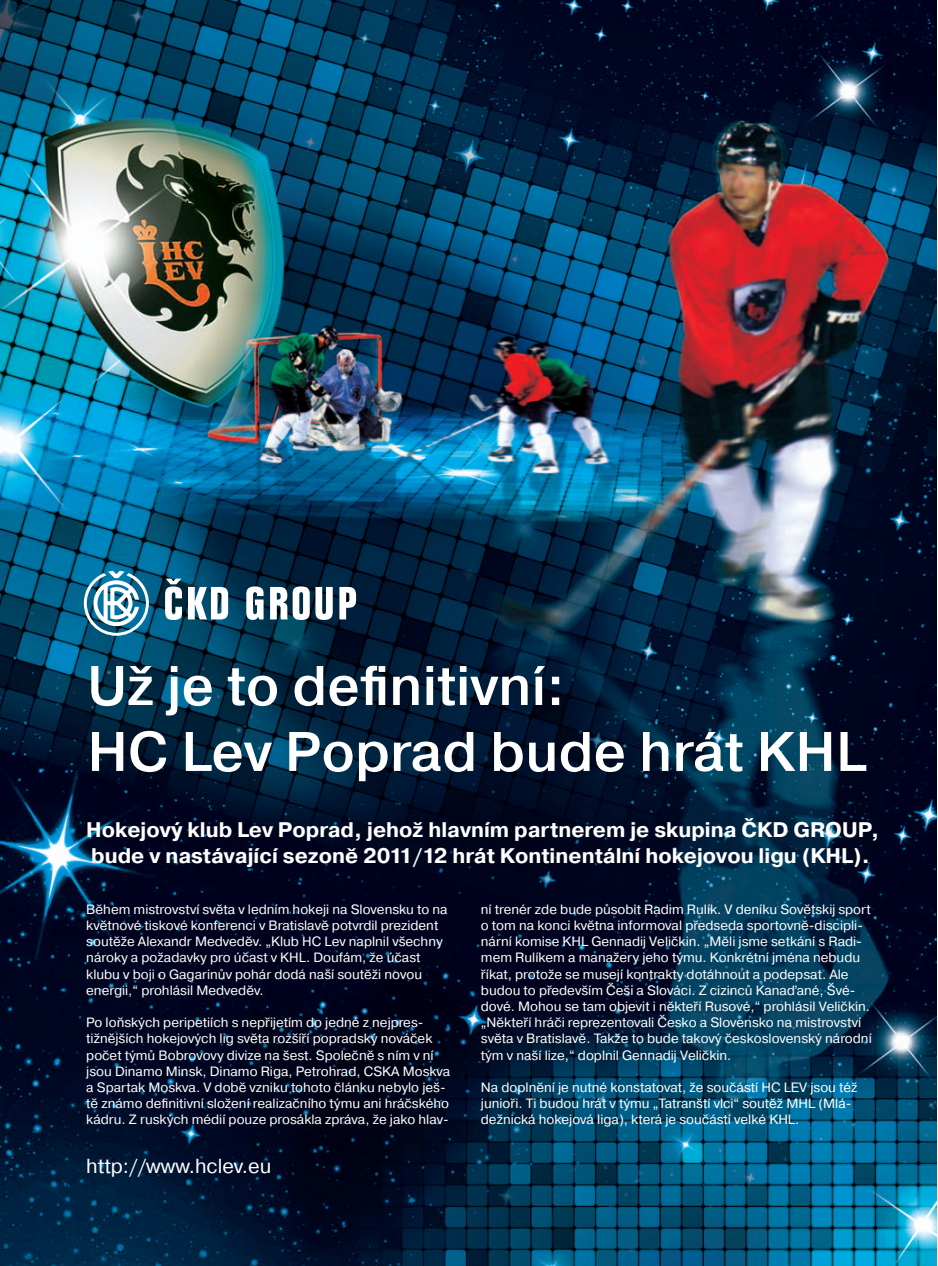
<style>
.page{position:relative;width:938px;height:1266px;background:#fff}
.page>*{position:absolute;margin:0;border:0;box-sizing:border-box;transform-origin:0 0}
.t1{font:500 55.65px/65.8px "Pragmatica";color:#fff}
.t2{font:700 21.15px/26.4px "Pragmatica";color:#fff}
.t3{font:20.25px "Pragmatica";color:#fff}
.t4{font:13.5px/16.2px "Pragmatica";color:#fff}
</style>
<div class="page">
<img style="left:0;top:0;width:937px;height:1265px">
<svg style="left:84px;top:571px;width:65px;height:64px"></svg>
<svg style="left:165px;top:578px;width:17px;height:42px"></svg>
<svg style="left:188px;top:587px;width:40px;height:32px"></svg>
<svg style="left:246px;top:586px;width:18px;height:34px"></svg>
<svg style="left:270px;top:586px;width:63px;height:34px"></svg>
<svg style="left:339px;top:587px;width:17px;height:32px"></svg>
<h1 class="t1" style="left:87px;top:657px;width:780px">Už je to definitivní:<br>HC Lev Poprad bude hrát KHL</h1>
<h2 class="t2" style="left:86px;top:818px;width:794px">Hokejový klub Lev Poprad, jehož hlavním partnerem je skupina ČKD GROUP, bude v nastávající sezoně 2011/12 hrát Kontinentální hokejovou ligu (KHL).</h2>
<p class="t4" style="left:86px;top:902px;width:363px">Během mistrovství světa v ledním hokeji na Slovensku to na květnové tiskové konferenci v Bratislavě potvrdil prezident soutěže Alexandr Medveděv. „Klub HC Lev naplnil všechny nároky a požadavky pro účast v KHL. Doufám, že účast klubu v boji o Gagarinův pohár dodá naší soutěži novou energii,“ prohlásil Medveděv.</p>
<p class="t4" style="left:86px;top:1015px;width:366px">Po loňských peripetiích s nepřĳetím do jedné z nejpres&shy;tižnějších hokejových lig světa rozšíří popradský nováček počet týmů Bobrovovy divize na šest. Společně s ním v ní jsou Dinamo Minsk, Dinamo Riga, Petrohrad, CSKA Moskva a Spartak Moskva. V době vzniku tohoto článku nebylo ješ&shy;tě známo definitivní složení realizačního týmu ani hráčského kádru. Z ruských médií pouze prosákla zpráva, že jako hlav-</p>
<h3 class="t3" style="left:86px;top:1158px;width:187px">http://www.hclev.eu</h3>
<p class="t4" style="left:481px;top:902px;width:392px">ní trenér zde bude působit Radim Rulík. V deníku Sovětskĳ sport o tom na konci května informoval předseda sportovně-discipli&shy;nární komise KHL Gennadĳ Veličkin. „Měli jsme setkání s Radi&shy;mem Rulíkem a manažery jeho týmu. Konkrétní jména nebudu říkat, protože se musejí kontrakty dotáhnout a podepsat. Ale budou to především Češi a Slováci. Z cizinců Kanaďané, Švé&shy;dové. Mohou se tam objevit i někteří Rusové,“ prohlásil Veličkin. „Někteří hráči reprezentovali Česko a Slovensko na mistrovství světa v Bratislavě. Takže to bude takový československý národní tým v naší lize,“ doplnil Gennadĳ Veličkin.</p>
<p class="t4" style="left:481px;top:1080px;width:378px">Na doplnění je nutné konstatovat, že součástí HC LEV jsou též junioři. Ti budou hrát v týmu „Tatranští vlci“ soutěž MHL (Mlá&shy;dežnická hokejová liga), která je součástí velké KHL.</p>
</div>
